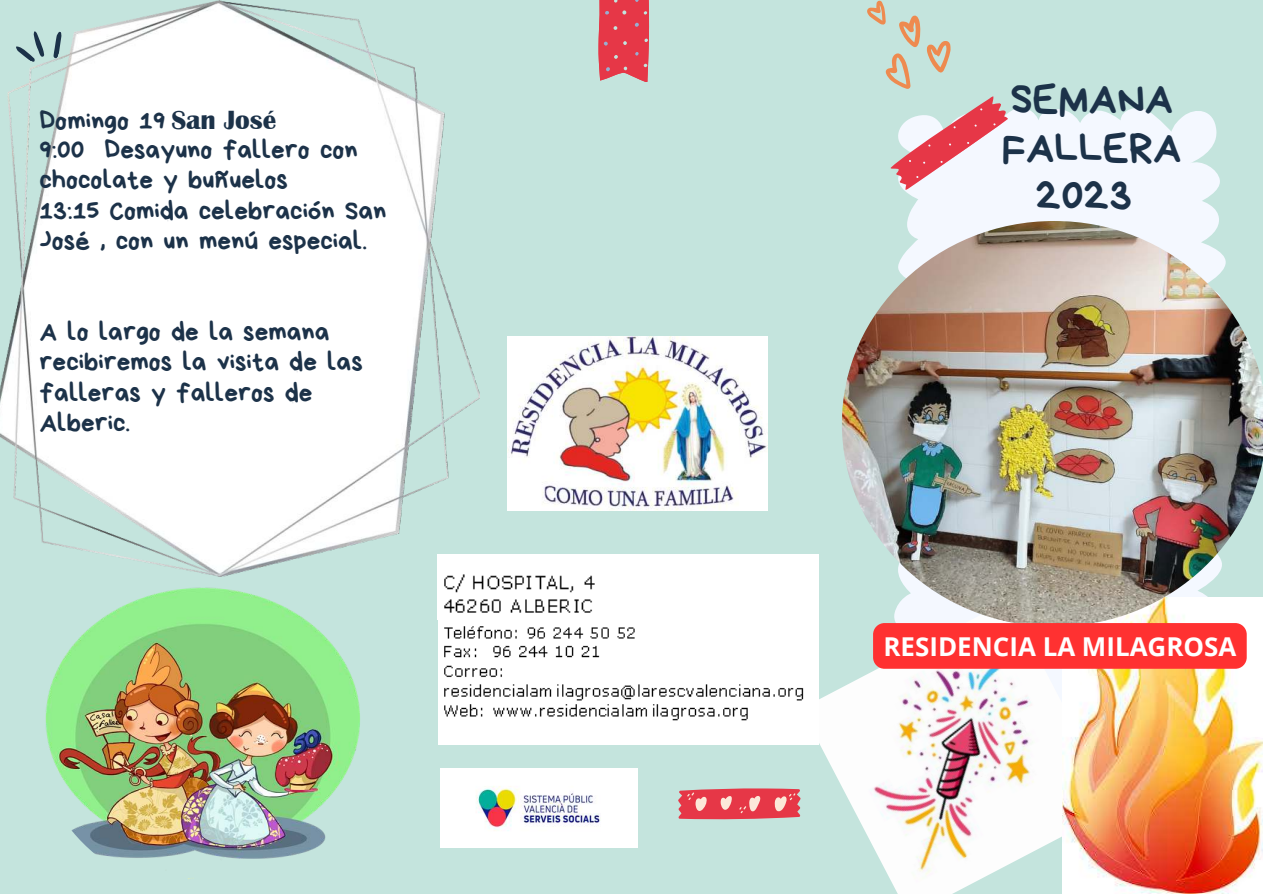
<style>
.page{position:relative;width:1263px;height:894px;background:#fff}
.page>*{position:absolute;margin:0;border:0;box-sizing:border-box;transform-origin:0 0}
.t1{font:44.1px/48.3px "Bryndan Write";color:#1c3249;text-align:center}
.t2{font:27.15px/30px "Bryndan Write";color:#1c3249}
.t3{font:700 25.95px "Open Sans";color:#fff}
.s1{font-family:"Britannic";font-weight:700}
</style>
<div class="page">
<div style="left:0;top:0;width:1263px;height:893px;background:#c4e4dd"></div>
<img style="left:508px;top:336px;width:259px;height:174px">
<svg style="left:904px;top:108px;width:316px;height:113px;background:#eef5fb"></svg>
<div style="left:977px;top:177px;width:149px;height:44px;background:#f4f8ff"></div>
<svg style="left:890px;top:96px;width:118px;height:94px"></svg>
<svg style="left:867px;top:0;width:84px;height:89px"></svg>
<svg style="left:598px;top:0;width:51px;height:82px;background:#e14a58"></svg>
<svg style="left:678px;top:788px;width:123px;height:31px;background:#e65b65"></svg>
<img style="left:801px;top:628px;width:261px;height:265px">
<img style="left:1062px;top:626px;width:201px;height:267px">
<img style="left:842px;top:221px;width:421px;height:405px">
<img style="left:33px;top:550px;width:342px;height:343px;border-radius:50%">
<img style="left:0;top:0;width:479px;height:576px">
<img style="left:438px;top:554px;width:381px;height:190px">
<div style="left:873px;top:623px;width:374px;height:45px;background:#ff3131;border-radius:11px"></div>
<img style="left:440px;top:768px;width:197px;height:79px">
<p class="t2" style="left:40px;top:105px;width:348px">Domingo 19 <span class="s1">San José<br></span>9:00 Desayuno fallero con chocolate y buñuelos<br>13:15 Comida celebración San<br>José , con un menú especial.</p>
<p class="t2" style="left:40px;top:316px;width:325px">A lo largo de la semana recibiremos la visita de las falleras y falleros de<br>Alberic.</p>
<h1 class="t1" style="left:1002px;top:75px;width:181px">SEMANA<br>FALLERA<br>2023</h1>
<p class="t3" style="left:883px;top:627px;width:354px">RESIDENCIA LA MILAGROSA</p>
</div>
